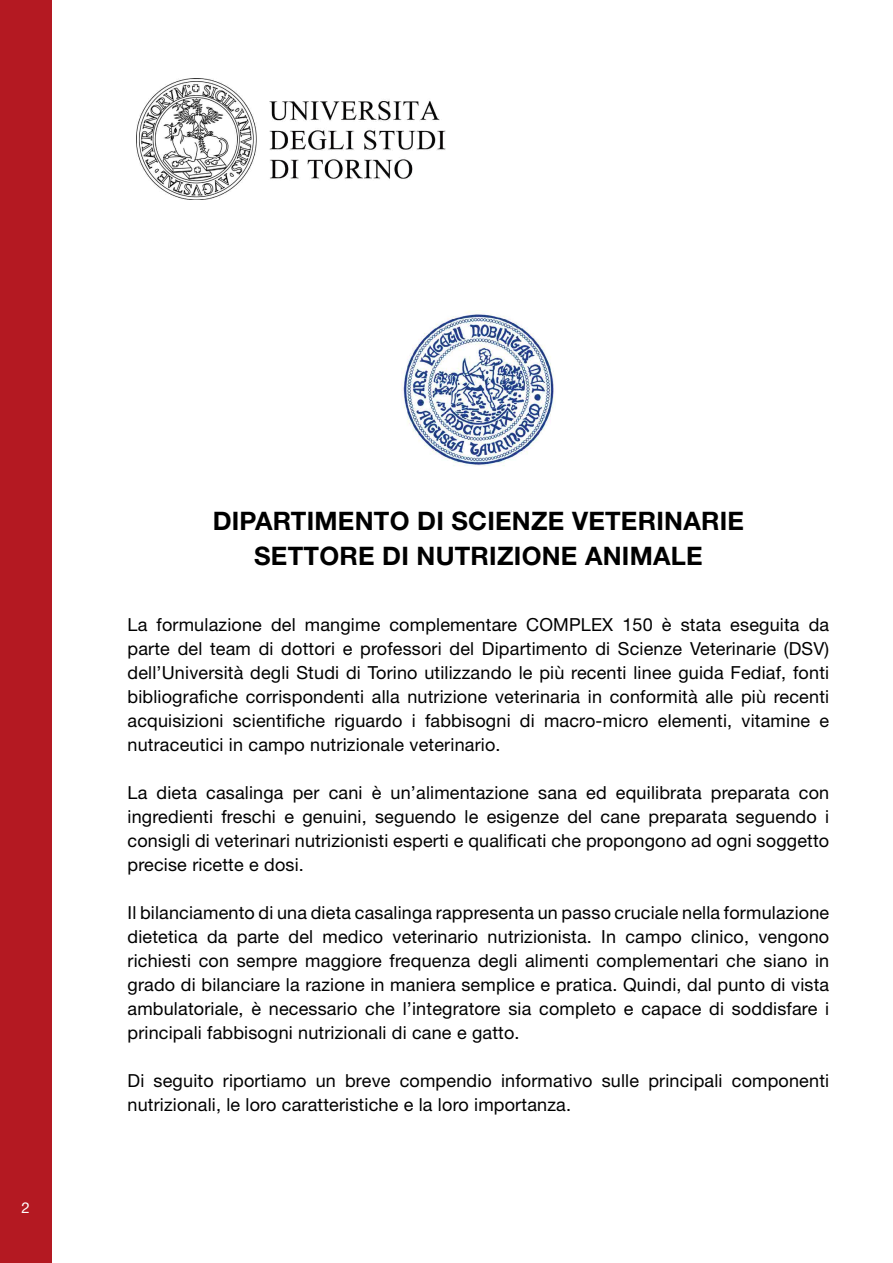
<style>
.page{position:relative;width:893px;height:1263px;background:#fff}
.page>*{position:absolute;margin:0;border:0;box-sizing:border-box;transform-origin:0 0}
.t1{font:700 25.5px/34.5px "Helvetica Neue";letter-spacing:.01em;color:#000;text-align:center}
.t2{font:18px/24px "Helvetica Neue";letter-spacing:.01em;color:#000;text-align:justify}
.t3{font:15px "Helvetica Neue";color:#fff}
</style>
<div class="page">
<div style="left:0;top:0;width:51px;height:1263px;background:#b41922"></div>
<img style="left:137px;top:79px;width:309px;height:120px">
<img style="left:401px;top:310px;width:153px;height:156px">
<p class="t3" style="left:21px;top:1198px;width:10px">2</p>
<h1 class="t1" style="left:213px;top:503px;width:533px">DIPARTIMENTO DI SCIENZE VETERINARIE<br>SETTORE DI NUTRIZIONE ANIMALE</h1>
<p class="t2" style="left:128px;top:612px;width:703px">La formulazione del mangime complementare COMPLEX 150 è stata eseguita da parte del team di dottori e professori del Dipartimento di Scienze Veterinarie (DSV) dell’Università degli Studi di Torino utilizzando le più recenti linee guida Fediaf, fonti bibliografiche corrispondenti alla nutrizione veterinaria in conformità alle più recenti acquisizioni scientifiche riguardo i fabbisogni di macro-micro elementi, vitamine e nutraceutici in campo nutrizionale veterinario.</p>
<p class="t2" style="left:128px;top:780px;width:703px">La dieta casalinga per cani è un’alimentazione sana ed equilibrata preparata con ingredienti freschi e genuini, seguendo le esigenze del cane preparata seguendo i consigli di veterinari nutrizionisti esperti e qualificati che propongono ad ogni soggetto precise ricette e dosi.</p>
<p class="t2" style="left:128px;top:900px;width:703px">Il bilanciamento di una dieta casalinga rappresenta un passo cruciale nella formulazione dietetica da parte del medico veterinario nutrizionista. In campo clinico, vengono richiesti con sempre maggiore frequenza degli alimenti complementari che siano in grado di bilanciare la razione in maniera semplice e pratica. Quindi, dal punto di vista ambulatoriale, è necessario che l’integratore sia completo e capace di soddisfare i principali fabbisogni nutrizionali di cane e gatto.</p>
<p class="t2" style="left:128px;top:1068px;width:703px">Di seguito riportiamo un breve compendio informativo sulle principali componenti nutrizionali, le loro caratteristiche e la loro importanza.</p>
</div>
